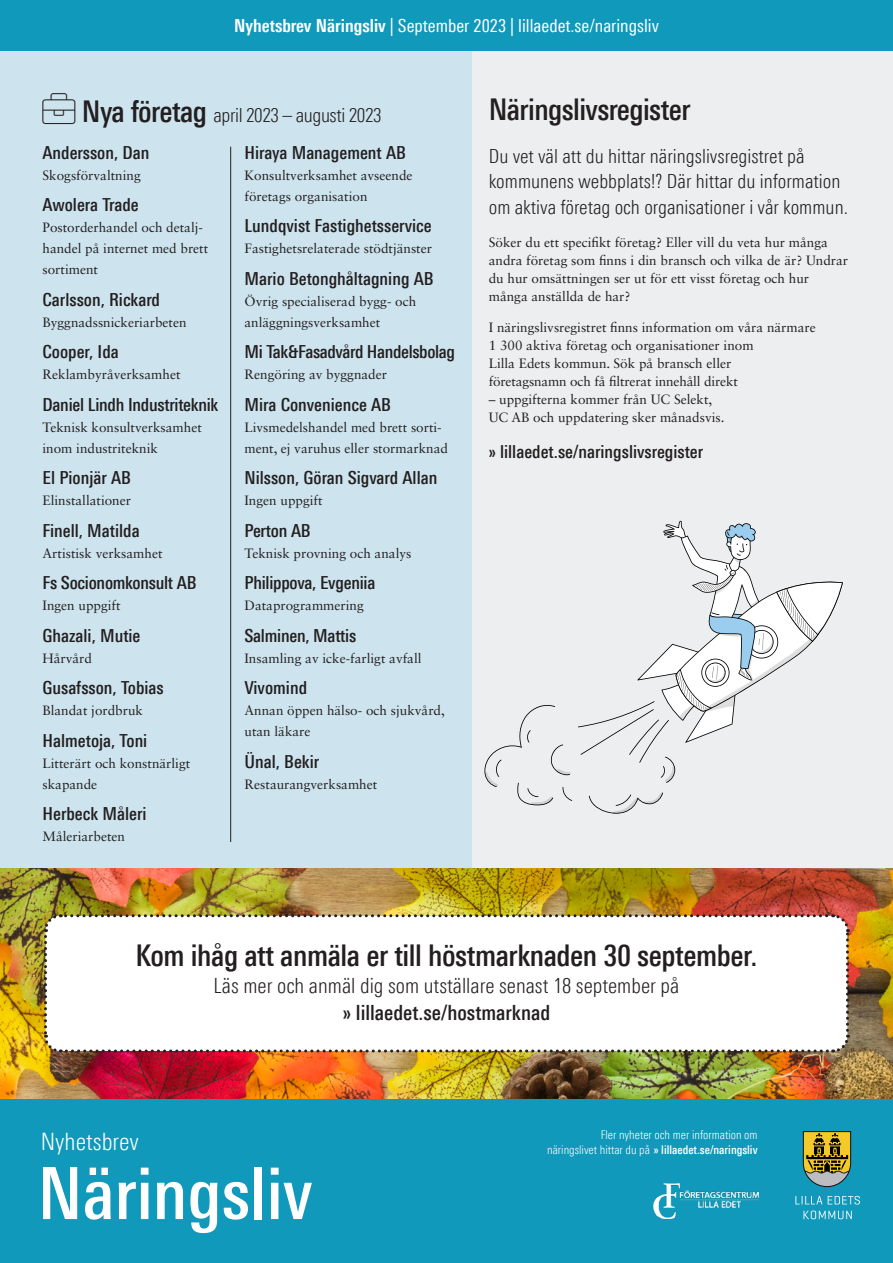
<style>
.page{position:relative;width:893px;height:1263px;background:#fff}
.page>*{position:absolute;margin:0;border:0;box-sizing:border-box;transform-origin:0 0}
.t1{font:500 72px "Linotype Univers 520 Cn";color:#fff}
.RUBRIK_1{font:500 30px "Linotype Univers 520 Cn";letter-spacing:-.015em;color:#231f20}
.t2{font:300 24px "Linotype Univers 320 Cn";color:#fff}
.t3{font:300 21px/27px "Linotype Univers 320 Cn";color:#231f20;text-align:center}
.INGRESS{font:300 19.5px/25.5px "Linotype Univers 320 Cn";color:#231f20}
.RUBRIK_1-2{font:300 19.5px "Linotype Univers 320 Cn";letter-spacing:-.02em;color:#231f20}
.Företag1{font:500 18px "Linotype Univers 520 Cn";color:#231f20}
.t4{font:18px "Linotype Univers 420 Cn";color:#fff}
.Företag1-2{font:500 18px "Linotype Univers 520 Cn";letter-spacing:-.02em;color:#231f20}
.Företag_2{font:13.5px/21px "Sabon LT Std";color:#231f20}
.BRÖDTEXT{font:13.5px/18px "Sabon LT Std";color:#231f20}
.Företag1-3{font:13.5px "Sabon LT Std";color:#231f20}
.t5{font:300 12px/15px "Linotype Univers 320 Cn";color:#fff;text-align:right}
.s1{font-family:"Linotype Univers 620 Cn";font-weight:700}
.s2{font-family:"Linotype Univers 520 Cn";font-weight:500;font-size:30px}
.s3{font-family:"Linotype Univers 520 Cn";font-weight:500}
</style>
<div class="page">
<div style="left:0;top:0;width:893px;height:51px;background:#1099ba"></div>
<div style="left:0;top:51px;width:472px;height:820px;background:#cde4ee"></div>
<div style="left:472px;top:51px;width:421px;height:818px;background:#eceeef"></div>
<img style="left:0;top:868px;width:893px;height:232px">
<div style="left:0;top:1100px;width:893px;height:163px;background:#1099ba"></div>
<svg style="left:578px;top:521px;width:265px;height:262px"></svg>
<svg style="left:589px;top:792px;width:74px;height:22px"></svg>
<svg style="left:484px;top:705px;width:88px;height:100px"></svg>
<svg style="left:795px;top:1196px;width:27px;height:8px"></svg>
<svg style="left:828px;top:1196px;width:32px;height:8px"></svg>
<svg style="left:803px;top:1210px;width:49px;height:9px"></svg>
<svg style="left:803px;top:1131px;width:48px;height:56px;background:#8f8842"></svg>
<img style="left:654px;top:1183px;width:104px;height:35px">
<hr style="left:230px;top:147px;width:1px;height:695px;background:#231f20">
<svg style="left:42px;top:912px;width:809px;height:142px"></svg>
<h3 class="t4" style="left:234px;top:15px;width:426px"><span class="s1">Nyhetsbrev Näringsliv</span> | September 2023 | lillaedet.se/naringsliv</h3>
<h1 class="RUBRIK_1-2" style="left:82px;top:104px;width:301px"><span class="s2">Nya företag</span> april 2023 – augusti 2023</h1>
<p class="Företag1" style="left:43px;top:142px;width:109px">Andersson, Dan</p>
<p class="Företag_2" style="left:43px;top:164px;width:100px">Skogsförvaltning</p>
<p class="Företag1" style="left:43px;top:194px;width:98px">Awolera Trade</p>
<p class="Företag_2" style="left:43px;top:217px;width:167px">Postorderhandel och detalj&shy;handel på internet med brett sortiment</p>
<p class="Företag1" style="left:43px;top:289px;width:119px">Carlsson, Rickard</p>
<p class="Företag_2" style="left:43px;top:311px;width:146px">Byggnadssnickeriarbeten</p>
<p class="Företag1" style="left:43px;top:341px;width:78px">Cooper, Ida</p>
<p class="Företag_2" style="left:43px;top:364px;width:139px">Reklambyråverksamhet</p>
<p class="Företag1" style="left:43px;top:394px;width:177px">Daniel Lindh Industriteknik</p>
<p class="Företag_2" style="left:43px;top:416px;width:161px">Teknisk konsultverksamhet inom industriteknik</p>
<p class="Företag1" style="left:43px;top:467px;width:90px">El Pionjär AB</p>
<p class="Företag_2" style="left:43px;top:490px;width:90px">Elinstallationer</p>
<p class="Företag1" style="left:43px;top:520px;width:99px">Finell, Matilda</p>
<p class="Företag_2" style="left:43px;top:542px;width:121px">Artistisk verksamhet</p>
<p class="Företag1" style="left:43px;top:572px;width:155px">Fs Socionomkonsult AB</p>
<p class="Företag_2" style="left:43px;top:595px;width:80px">Ingen uppgift</p>
<p class="Företag1" style="left:43px;top:625px;width:100px">Ghazali, Mutie</p>
<p class="Företag_2" style="left:43px;top:647px;width:51px">Hårvård</p>
<p class="Företag1" style="left:43px;top:677px;width:123px">Gusafsson, Tobias</p>
<p class="Företag_2" style="left:43px;top:700px;width:102px">Blandat jordbruk</p>
<p class="Företag1" style="left:43px;top:730px;width:106px">Halmetoja, Toni</p>
<p class="Företag_2" style="left:43px;top:752px;width:149px">Litterärt och konstnärligt skapande</p>
<p class="Företag1" style="left:43px;top:803px;width:106px">Herbeck Måleri</p>
<p class="Företag_2" style="left:43px;top:826px;width:84px">Måleriarbeten</p>
<p class="Företag1" style="left:244px;top:142px;width:163px">Hiraya Management AB</p>
<p class="Företag_2" style="left:244px;top:164px;width:169px">Konsultverksamhet avseende företags organisation</p>
<p class="Företag1" style="left:244px;top:215px;width:189px">Lundqvist Fastighetsservice</p>
<p class="Företag_2" style="left:244px;top:238px;width:189px">Fastighetsrelaterade stödtjänster</p>
<p class="Företag1" style="left:244px;top:268px;width:191px">Mario Betonghåltagning AB</p>
<p class="Företag_2" style="left:244px;top:290px;width:173px">Övrig specialiserad bygg- och anläggningsverksamhet</p>
<p class="Företag1-2" style="left:244px;top:341px;width:212px">Mi Tak&amp;Fasadvård Handelsbolag</p>
<p class="Företag1-3" style="left:244px;top:366px;width:144px">Rengöring av byggnader</p>
<p class="Företag1" style="left:244px;top:394px;width:148px">Mira Convenience AB</p>
<p class="Företag_2" style="left:244px;top:416px;width:205px">Livsmedelshandel med brett sorti&shy;ment, ej varuhus eller stormarknad</p>
<p class="Företag1" style="left:244px;top:467px;width:194px">Nilsson, Göran Sigvard Allan</p>
<p class="Företag_2" style="left:244px;top:490px;width:80px">Ingen uppgift</p>
<p class="Företag1" style="left:244px;top:520px;width:68px">Perton AB</p>
<p class="Företag_2" style="left:244px;top:542px;width:168px">Teknisk provning och analys</p>
<p class="Företag1" style="left:244px;top:572px;width:132px">Philippova, Evgeniia</p>
<p class="Företag_2" style="left:244px;top:595px;width:121px">Dataprogrammering</p>
<p class="Företag1" style="left:244px;top:625px;width:113px">Salminen, Mattis</p>
<p class="Företag_2" style="left:244px;top:647px;width:178px">Insamling av icke-farligt avfall</p>
<p class="Företag1" style="left:244px;top:677px;width:64px">Vivomind</p>
<p class="Företag_2" style="left:244px;top:700px;width:202px">Annan öppen hälso- och sjukvård, utan läkare</p>
<p class="Företag1" style="left:244px;top:751px;width:76px">Ünal, Bekir</p>
<p class="Företag_2" style="left:244px;top:773px;width:134px">Restaurangverksamhet</p>
<h1 class="RUBRIK_1" style="left:489px;top:91px;width:203px">Näringslivsregister</h1>
<p class="INGRESS" style="left:489px;top:143px;width:361px">Du vet väl att du hittar näringslivsregistret på kommunens webbplats!? Där hittar du information om aktiva företag och organisationer i vår kommun.</p>
<p class="BRÖDTEXT" style="left:489px;top:233px;width:361px">Söker du ett specifikt företag? Eller vill du veta hur många andra företag som finns i din bransch och vilka de är? Undrar du hur omsättningen ser ut för ett visst företag och hur många anställda de har?</p>
<p class="BRÖDTEXT" style="left:489px;top:318px;width:329px">I näringslivsregistret finns information om våra närmare 1 300 aktiva företag och organisationer inom<br>Lilla Edets kommun. Sök på bransch eller<br>företagsnamn och få filtrerat innehåll direkt</p>
<p class="BRÖDTEXT" style="left:489px;top:390px;width:237px">– uppgifterna kommer från UC Selekt,<br>UC AB och uppdatering sker månadsvis.</p>
<p class="Företag1" style="left:489px;top:441px;width:216px">» lillaedet.se/naringslivsregister</p>
<p class="RUBRIK_1" style="left:136px;top:937px;width:623px">Kom ihåg att anmäla er till höstmarknaden 30 september.</p>
<p class="t3" style="left:214px;top:972px;width:467px">Läs mer och anmäl dig som utställare senast 18 september på <span class="s3">» lillaedet.se/hostmarknad</span></p>
<p class="t2" style="left:41px;top:1127px;width:99px">Nyhetsbrev</p>
<p class="t5" style="left:547px;top:1127px;width:212px">Fler nyheter och mer information om<br>näringslivet hittar du på <span class="s3">» lillaedet.se/naringsliv</span></p>
<p class="t1" style="left:38px;top:1151px;width:277px">Näringsliv</p>
</div>
